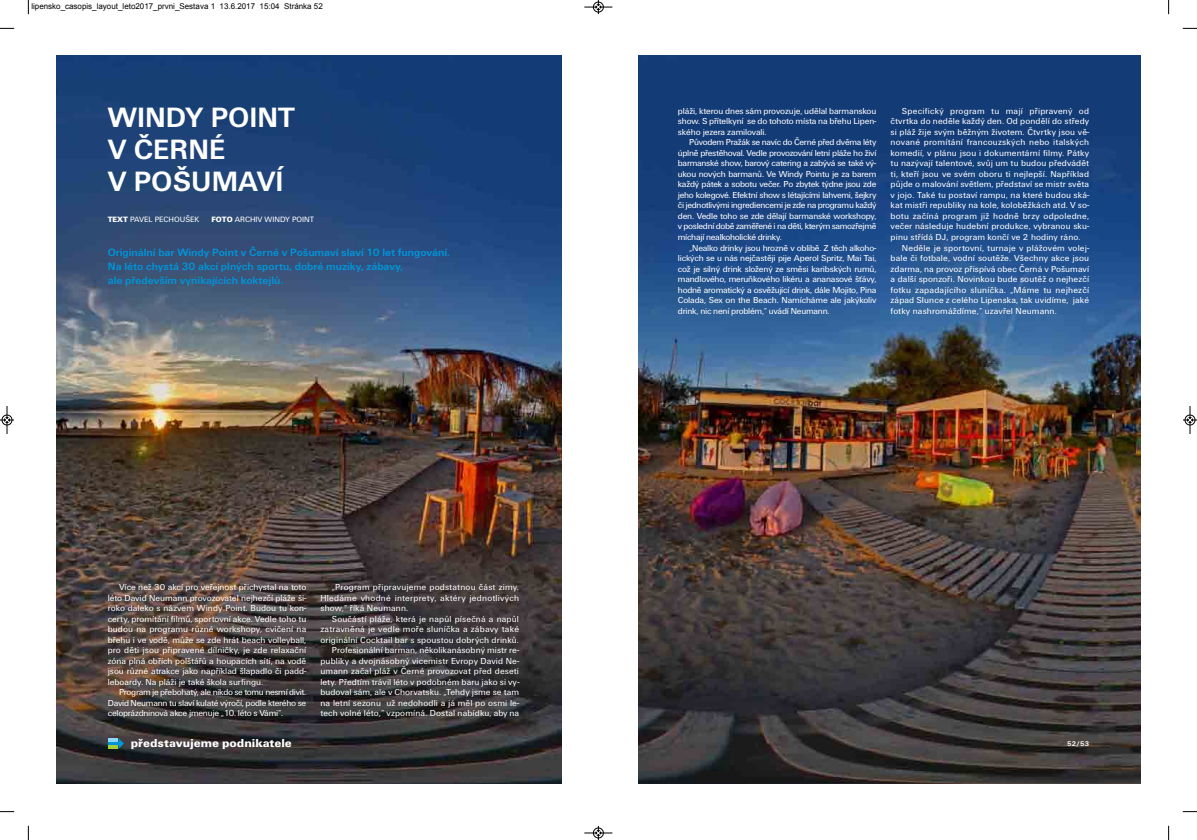
<style>
.page{position:relative;width:1197px;height:840px;background:#fff}
.page>*{position:absolute;margin:0;border:0;box-sizing:border-box;transform-origin:0 0}
.t1{font:700 29px/32px "Unitus TEE";color:#fff}
.t2{font:12px "Unitus TEE Blac";color:#fff}
.t3{font:700 11px/14px "Unitus TEE";color:#0095d9}
.t4{font:9px/10.5px "Unitus TEE";letter-spacing:.015em;color:#fff;text-align:justify}
.t5{font:8px "Arial";color:#000}
.t6{font:8px "Unitus TEE";color:#fff}
.t7{font:700 7px "Unitus TEE";color:#fff}
.s1{font-family:"Unitus TEE Blac"}
</style>
<div class="page">
<img style="left:57px;top:56px;width:504px;height:726px">
<img style="left:638px;top:56px;width:502px;height:726px">
<svg style="left:108px;top:737px;width:16px;height:11px"></svg>
<svg style="left:28px;top:0;width:1px;height:14px"></svg>
<svg style="left:0;top:28px;width:14px;height:1px"></svg>
<svg style="left:1168px;top:0;width:1px;height:14px"></svg>
<svg style="left:1182px;top:28px;width:14px;height:1px"></svg>
<svg style="left:28px;top:825px;width:1px;height:14px"></svg>
<svg style="left:0;top:811px;width:14px;height:1px"></svg>
<svg style="left:1168px;top:825px;width:1px;height:14px"></svg>
<svg style="left:1182px;top:811px;width:14px;height:1px"></svg>
<svg style="left:584px;top:0;width:28px;height:14px"></svg>
<svg style="left:584px;top:826px;width:28px;height:13px"></svg>
<svg style="left:0;top:406px;width:14px;height:28px"></svg>
<svg style="left:1183px;top:406px;width:13px;height:28px"></svg>
<p class="t5" style="left:31px;top:2px;width:293px">lipensko_casopis_layout_leto2017_prvni_Sestava 1 13.6.2017 15:04 Stránka 52</p>
<h1 class="t1" style="left:108px;top:101px;width:189px">WINDY POINT<br>V ČERNÉ<br>V POŠUMAVÍ</h1>
<p class="t6" style="left:108px;top:214px;width:93px"><span class="s1">TEXT</span> PAVEL PECHOUŠEK</p>
<p class="t6" style="left:211px;top:214px;width:104px"><span class="s1">FOTO</span> ARCHIV WINDY POINT</p>
<p class="t3" style="left:108px;top:245px;width:343px">Originální bar Windy Point v Černé v Pošumaví slaví 10 let fungování.<br>Na léto chystá 30 akcí plných sportu, dobré muziky, zábavy,<br>ale především vynikajících koktejlů.</p>
<p class="t4" style="left:108px;top:581px;width:200px;text-indent:11px">Více než 30 akcí pro veřejnost přichystal na toto léto David Neumann provozovatel nejhezčí pláže ši&shy;roko daleko s názvem Windy Point. Budou tu kon&shy;certy, promítání filmů, sportovní akce. Vedle toho tu budou na programu různé workshopy, cvičení na břehu i ve vodě, může se zde hrát beach volleyball, pro děti jsou připravené dílničky, je zde relaxační zóna plná obřích polštářů a houpacích sítí, na vodě jsou různé atrakce jako například šlapadlo či padd&shy;leboardy. Na pláži je také škola surfingu.</p>
<p class="t4" style="left:108px;top:686px;width:200px;text-indent:11px">Program je přebohatý, ale nikdo se tomu nesmí divit.<br>David Neumann tu slaví kulaté výročí, podle kterého se celoprázdninová akce jmenuje „10. léto s Vámi“.</p>
<p class="t4" style="left:320px;top:581px;width:200px;text-indent:11px">„Program připravujeme podstatnou část zimy.<br>Hledáme vhodné interprety, aktéry jednotlivých show,“ říká Neumann.</p>
<p class="t4" style="left:320px;top:613px;width:200px;text-align:right">Součástí pláže, která je napůl písečná a napůl zatravněná je vedle moře sluníčka a zábavy také originální Cocktail bar s spoustou dobrých drinků.<br>Profesionální barman, několikanásobný mistr re&shy;publiky a dvojnásobný vicemistr Evropy David Ne&shy;umann začal pláž v Černé provozovat před deseti lety. Předtím trávil léto v podobném baru jako si vy&shy;budoval sám, ale v Chorvatsku. „Tehdy jsme se tam na letní sezonu už nedohodli a já měl po osmi le&shy;tech volné léto,“ vzpomíná. Dostal nabídku, aby na</p>
<p class="t4" style="left:677px;top:105px;width:200px">pláži, kterou dnes sám provozuje, udělal barmanskou show. S přítelkyní se do tohoto místa na břehu Lipen&shy;ského jezera zamilovali.</p>
<p class="t4" style="left:677px;top:137px;width:200px;text-indent:11px">Původem Pražák se navíc do Černé před dvěma léty úplně přestěhoval. Vedle provozování letní pláže ho živí barmanské show, barový catering a zabývá se také vý&shy;ukou nových barmanů. Ve Windy Pointu je za barem každý pátek a sobotu večer. Po zbytek týdne jsou zde jeho kolegové. Efektní show s létajícími lahvemi, šejkry či jednotlivými ingrediencemi je zde na programu každý den. Vedle toho se zde dělají barmanské workshopy, v poslední době zaměřené i na děti, kterým samozřejmě míchají nealkoholické drinky.</p>
<p class="t4" style="left:677px;top:242px;width:200px;text-indent:11px">„Nealko drinky jsou hrozně v oblibě. Z těch alkoho&shy;lických se u nás nejčastěji pije Aperol Spritz, Mai Tai, což je silný drink složený ze směsi karibských rumů, mandlového, meruňkového likéru a ananasové šťávy, hodně aromatický a osvěžující drink, dále Mojito, Pina Colada, Sex on the Beach. Namícháme ale jakýkoliv drink, nic není problém,“ uvádí Neumann.</p>
<p class="t4" style="left:901px;top:105px;width:189px">Specifický program tu mají připravený od</p>
<p class="t4" style="left:890px;top:116px;width:200px">čtvrtka do neděle každý den. Od pondělí do středy</p>
<p class="t4" style="left:890px;top:126px;width:200px">si pláž žije svým běžným životem. Čtvrtky jsou vě-</p>
<p class="t4" style="left:890px;top:137px;width:200px">nované promítání francouzských nebo italských</p>
<p class="t4" style="left:890px;top:147px;width:200px">komedií, v plánu jsou i dokumentární filmy. Pátky</p>
<p class="t4" style="left:890px;top:158px;width:200px">tu nazývají talentové, svůj um tu budou předvádět</p>
<p class="t4" style="left:890px;top:168px;width:200px">ti, kteří jsou ve svém oboru ti nejlepší. Například</p>
<p class="t4" style="left:890px;top:179px;width:200px">půjde o malování světlem, představí se mistr světa</p>
<p class="t4" style="left:890px;top:189px;width:200px">v jojo. Také tu postaví rampu, na které budou ská-</p>
<p class="t4" style="left:890px;top:200px;width:200px">kat mistři republiky na kole, koloběžkách atd. V so-</p>
<p class="t4" style="left:890px;top:210px;width:200px">botu začíná program již hodně brzy odpoledne,</p>
<p class="t4" style="left:890px;top:221px;width:200px">večer následuje hudební produkce, vybranou sku-</p>
<p class="t4" style="left:890px;top:231px;width:191px">pinu střídá DJ, program končí ve 2 hodiny ráno.</p>
<p class="t4" style="left:901px;top:242px;width:189px">Neděle je sportovní, turnaje v plážovém volej-</p>
<p class="t4" style="left:890px;top:252px;width:200px">bale či fotbale, vodní soutěže. Všechny akce jsou</p>
<p class="t4" style="left:890px;top:263px;width:200px">zdarma, na provoz přispívá obec Černá v Pošumaví</p>
<p class="t4" style="left:890px;top:273px;width:200px">a další sponzoři. Novinkou bude soutěž o nejhezčí</p>
<p class="t4" style="left:890px;top:284px;width:200px">fotku zapadajícího sluníčka. „Máme tu nejhezčí</p>
<p class="t4" style="left:890px;top:294px;width:200px">západ Slunce z celého Lipenska, tak uvidíme, jaké</p>
<p class="t4" style="left:890px;top:305px;width:168px">fotky nashromáždíme,“ uzavřel Neumann.</p>
<h2 class="t2" style="left:131px;top:735px;width:162px">představujeme podnikatele</h2>
<p class="t7" style="left:1066px;top:738px;width:24px">52/53</p>
</div>
